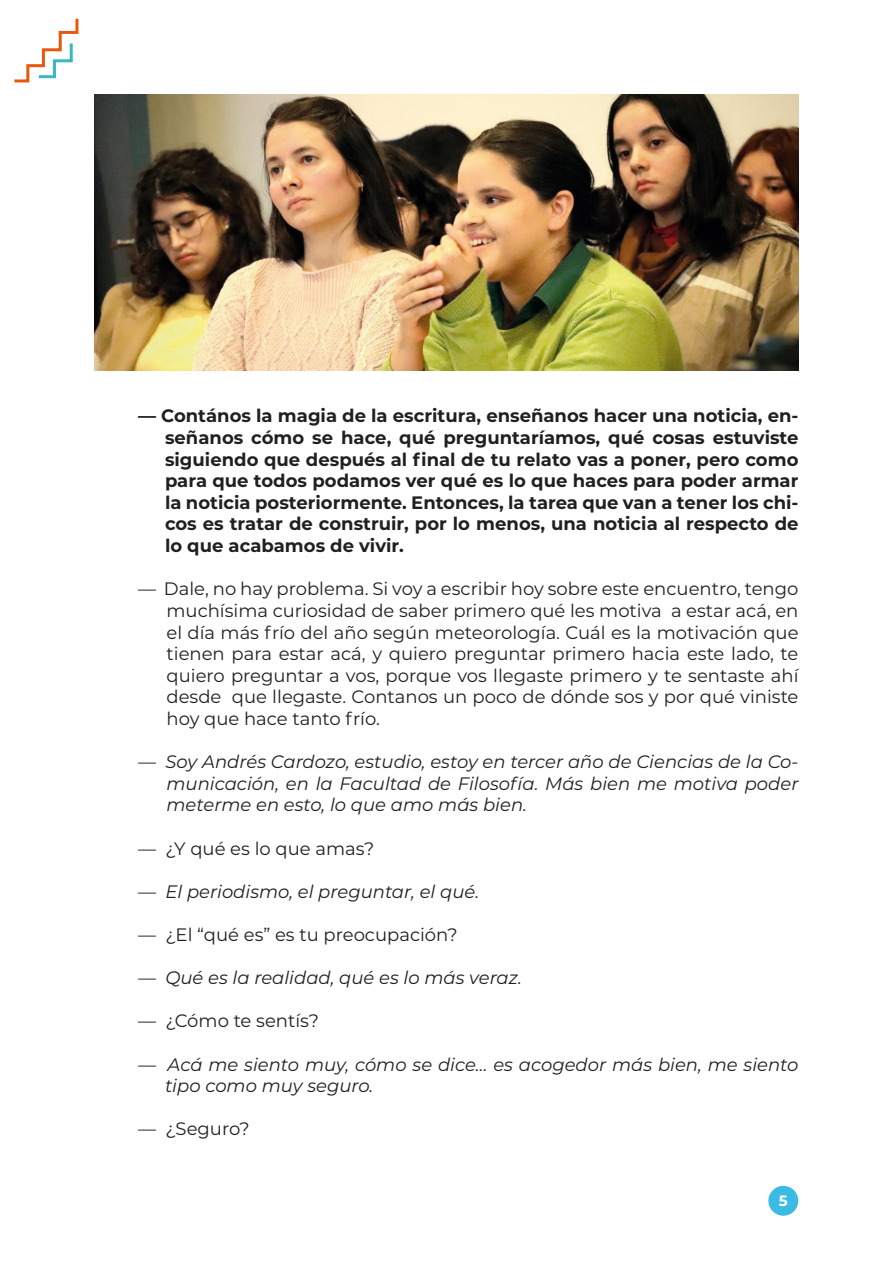
<style>
.page{position:relative;width:893px;height:1263px;background:#fff}
.page>*{position:absolute;margin:0;border:0;box-sizing:border-box;transform-origin:0 0}
.t1{font:18px/21.6px "Montserrat";color:#231f20;text-align:justify}
.t2{font:700 18px/21.6px "Montserrat";color:#231f20;text-align:justify}
.t3{font:italic 18px/21.6px "Montserrat";color:#231f20;text-align:justify}
.t4{font:700 15px "Montserrat";color:#fff}
.s1{font-style:normal}
</style>
<div class="page">
<svg style="left:14px;top:18px;width:65px;height:65px"></svg>
<div style="left:768px;top:1186px;width:30px;height:30px;background:#3bbae3;border-radius:50%"></div>
<img style="left:94px;top:94px;width:704px;height:277px">
<p class="t2" style="left:165px;top:404px;width:635px;text-indent:-27px">— Contános la magia de la escritura, enseñanos hacer una noticia, en&shy;señanos cómo se hace, qué preguntaríamos, qué cosas estuviste siguiendo que después al final de tu relato vas a poner, pero como para que todos podamos ver qué es lo que haces para poder armar la noticia posteriormente. Entonces, la tarea que van a tener los chi&shy;cos es tratar de construir, por lo menos, una noticia al respecto de lo que acabamos de vivir.</p>
<p class="t1" style="left:166px;top:577px;width:633px;text-indent:-28px">— Dale, no hay problema. Si voy a escribir hoy sobre este encuentro, tengo muchísima curiosidad de saber primero qué les motiva a estar acá, en el día más frío del año según meteorología. Cuál es la motivación que tienen para estar acá, y quiero preguntar primero hacia este lado, te quiero preguntar a vos, porque vos llegaste primero y te sentaste ahí desde que llegaste. Contanos un poco de dónde sos y por qué viniste hoy que hace tanto frío.</p>
<p class="t3" style="left:166px;top:750px;width:633px;text-indent:-28px"><span class="s1">—</span> Soy Andrés Cardozo, estudio, estoy en tercer año de Ciencias de la Co&shy;municación, en la Facultad de Filosofía. Más bien me motiva poder meterme en esto, lo que amo más bien.</p>
<p class="t1" style="left:138px;top:837px;width:238px">— ¿Y qué es lo que amas?</p>
<p class="t3" style="left:138px;top:880px;width:343px">— El periodismo, el preguntar, el qué.</p>
<p class="t1" style="left:138px;top:923px;width:321px">— ¿El “qué es” es tu preocupación?</p>
<p class="t3" style="left:138px;top:966px;width:385px">— Qué es la realidad, qué es lo más veraz.</p>
<p class="t1" style="left:138px;top:1009px;width:182px">— ¿Cómo te sentís?</p>
<p class="t3" style="left:165px;top:1053px;width:635px;text-indent:-27px">— Acá me siento muy, cómo se dice… es acogedor más bien, me siento tipo como muy seguro.</p>
<p class="t1" style="left:138px;top:1117px;width:113px">— ¿Seguro?</p>
<p class="t4" style="left:779px;top:1189px;width:10px">5</p>
</div>
